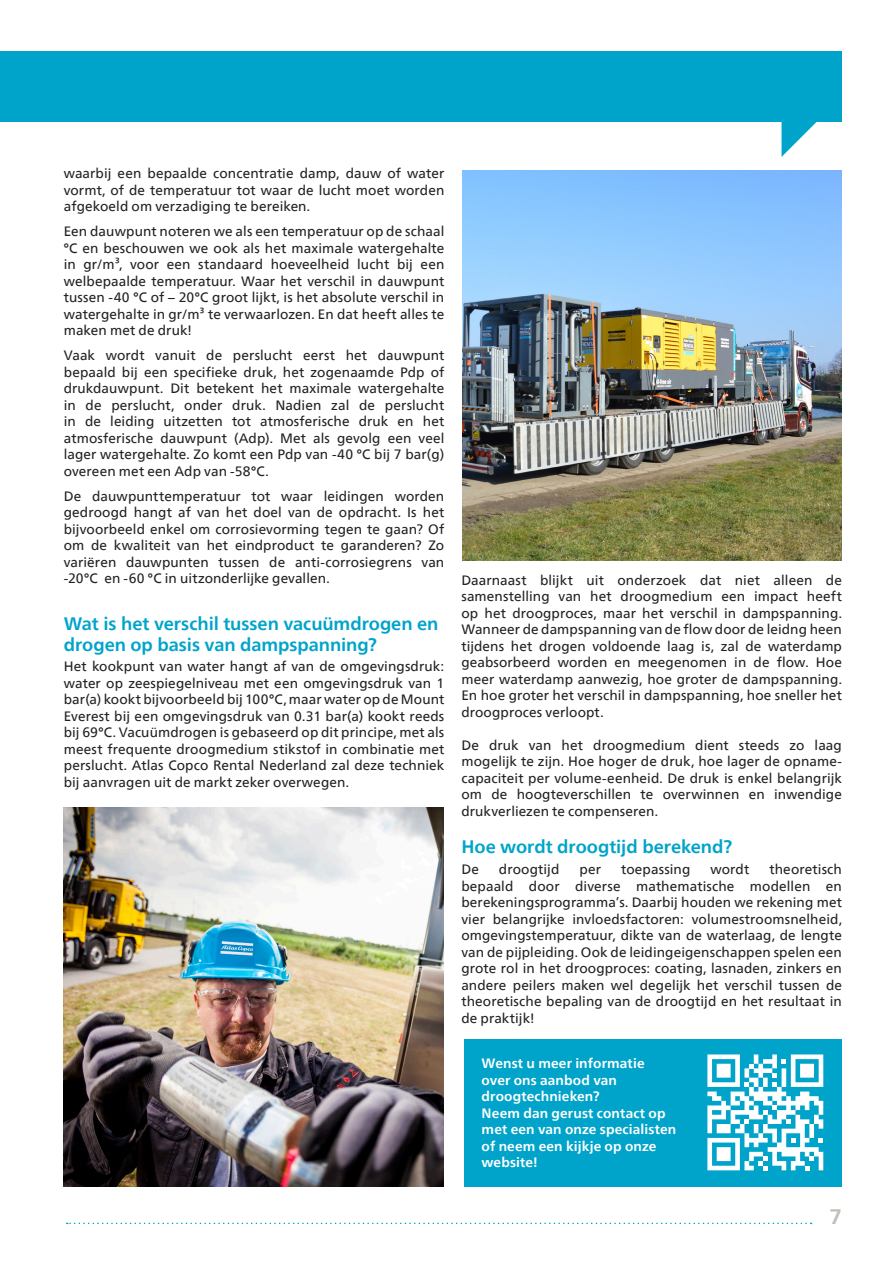
<style>
.page{position:relative;width:893px;height:1263px;background:#fff}
.page>*{position:absolute;margin:0;border:0;box-sizing:border-box;transform-origin:0 0}
.t1{font:700 21px "Neue Frutiger World";color:#bcc3b8}
.t2{font:700 18px/21px "Neue Frutiger World";letter-spacing:-.005em;color:#00a4ca}
.t3{font:13.5px/16.5px "Neue Frutiger World";letter-spacing:.01em;color:#231f20;text-align:justify}
.t4{font:700 13.5px "Neue Frutiger World";letter-spacing:.01em;color:#fff}
</style>
<div class="page">
<svg style="left:67px;top:1222px;width:745px;height:2px"></svg>
<div style="left:0;top:51px;width:842px;height:70px;background:#00a4ca"></div>
<svg style="left:781px;top:121px;width:38px;height:36px"></svg>
<div style="left:465px;top:1039px;width:377px;height:147px;background:#00a4ca"></div>
<img style="left:64px;top:808px;width:380px;height:378px">
<img style="left:462px;top:171px;width:380px;height:390px">
<svg style="left:707px;top:1054px;width:116px;height:116px"></svg>
<p class="t3" style="left:64px;top:166px;width:382px">waarbij een bepaalde concentratie damp, dauw of water vormt, of de temperatuur tot waar de lucht moet worden afgekoeld om verzadiging te bereiken.</p>
<p class="t3" style="left:64px;top:224px;width:382px">Een dauwpunt noteren we als een temperatuur op de schaal °C en beschouwen we ook als het maximale watergehalte in gr/m³, voor een standaard hoeveelheid lucht bij een welbepaalde temperatuur. Waar het verschil in dauwpunt tussen -40 °C of – 20°C groot lijkt, is het absolute verschil in watergehalte in gr/m³ te verwaarlozen. En dat heeft alles te maken met de druk!</p>
<p class="t3" style="left:64px;top:348px;width:382px">Vaak wordt vanuit de perslucht eerst het dauwpunt bepaald bij een specifieke druk, het zogenaamde Pdp of drukdauwpunt. Dit betekent het maximale watergehalte in de perslucht, onder druk. Nadien zal de perslucht in de leiding uitzetten tot atmosferische druk en het atmosferische dauwpunt (Adp). Met als gevolg een veel lager watergehalte. Zo komt een Pdp van -40 °C bij 7 bar(g) overeen met een Adp van -58°C.</p>
<p class="t3" style="left:64px;top:488px;width:382px">De dauwpunttemperatuur tot waar leidingen worden gedroogd hangt af van het doel van de opdracht. Is het bijvoorbeeld enkel om corrosievorming tegen te gaan? Of om de kwaliteit van het eindproduct te garanderen? Zo variëren dauwpunten tussen de anti-corrosiegrens van -20°C en -60 °C in uitzonderlijke gevallen.</p>
<p class="t2" style="left:64px;top:612px;width:376px">Wat is het verschil tussen vacuümdrogen en drogen op basis van dampspanning?</p>
<p class="t3" style="left:64px;top:659px;width:382px">Het kookpunt van water hangt af van de omgevingsdruk: water op zeespiegelniveau met een omgevingsdruk van 1 bar(a) kookt bijvoorbeeld bij 100°C, maar water op de Mount Everest bij een omgevingsdruk van 0.31 bar(a) kookt reeds bij 69°C. Vacuümdrogen is gebaseerd op dit principe, met als meest frequente droogmedium stikstof in combinatie met perslucht. Atlas Copco Rental Nederland zal deze techniek bij aanvragen uit de markt zeker overwegen.</p>
<p class="t3" style="left:461px;top:572px;width:382px">Daarnaast blijkt uit onderzoek dat niet alleen de samenstelling van het droogmedium een impact heeft op het droogproces, maar het verschil in dampspanning.<br>Wanneer de dampspanning van de flow door de leidng heen tijdens het drogen voldoende laag is, zal de waterdamp geabsorbeerd worden en meegenomen in de flow. Hoe meer waterdamp aanwezig, hoe groter de dampspanning.<br>En hoe groter het verschil in dampspanning, hoe sneller het droogproces verloopt.</p>
<p class="t3" style="left:461px;top:737px;width:382px">De druk van het droogmedium dient steeds zo laag mogelijk te zijn. Hoe hoger de druk, hoe lager de opname&shy;capaciteit per volume-eenheid. De druk is enkel belangrijk om de hoogteverschillen te overwinnen en inwendige drukverliezen te compenseren.</p>
<p class="t2" style="left:461px;top:836px;width:272px">Hoe wordt droogtijd berekend?</p>
<p class="t3" style="left:461px;top:861px;width:19px">De</p>
<p class="t3" style="left:499px;top:861px;width:62px">droogtijd</p>
<p class="t3" style="left:579px;top:861px;width:23px">per</p>
<p class="t3" style="left:621px;top:861px;width:71px">toepassing</p>
<p class="t3" style="left:710px;top:861px;width:40px">wordt</p>
<p class="t3" style="left:461px;top:861px;width:382px;text-indent:308px">theoretisch bepaald door diverse mathematische modellen en berekeningsprogramma’s. Daarbij houden we rekening met vier belangrijke invloedsfactoren: volumestroomsnelheid, omgevingstemperatuur, dikte van de waterlaag, de lengte van de pijpleiding. Ook de leidingeigenschappen spelen een grote rol in het droogproces: coating, lasnaden, zinkers en andere peilers maken wel degelijk het verschil tussen de theoretische bepaling van de droogtijd en het resultaat in de praktijk!</p>
<p class="t4" style="left:482px;top:1052px;width:165px">Wenst u meer informatie</p>
<p class="t4" style="left:482px;top:1068px;width:137px">over ons aanbod van</p>
<p class="t4" style="left:482px;top:1085px;width:120px">droogtechnieken?</p>
<p class="t4" style="left:482px;top:1101px;width:185px">Neem dan gerust contact op</p>
<p class="t4" style="left:482px;top:1118px;width:196px">met een van onze specialisten</p>
<p class="t4" style="left:482px;top:1134px;width:176px">of neem een kijkje op onze</p>
<p class="t4" style="left:482px;top:1151px;width:58px">website!</p>
<h1 class="t1" style="left:829px;top:1198px;width:14px">7</h1>
</div>
